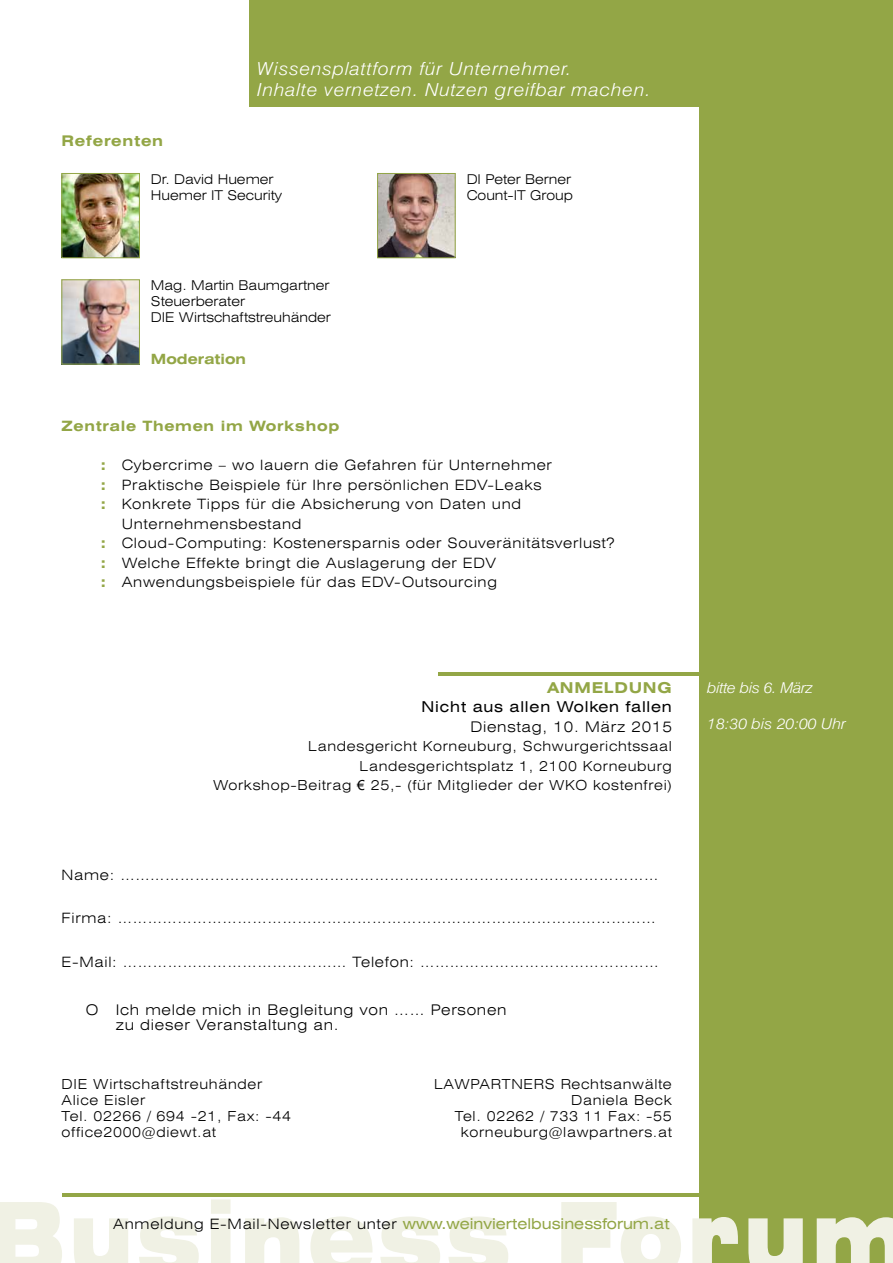
<style>
.page{position:relative;width:893px;height:1263px;background:#fff}
.page>*{position:absolute;margin:0;border:0;box-sizing:border-box;transform-origin:0 0}
.t1{font:italic 300 18px/21.6px "Swiss 721 BT";letter-spacing:.04em;color:#fff;scale:1.1 1}
.t2{font:expanded 15px "Swiss 721 BT";letter-spacing:.05em;color:#000}
.t3{font:italic 300 15px "Swiss 721 BT";color:#fff;scale:1.1 1}
.t4{font:italic 300 15px "Swiss 721 BT";letter-spacing:-.02em;color:#fff;scale:1.1 1}
.t5{font:700 expanded 15px "Swiss 721 BT";letter-spacing:.05em;color:#93a646}
.t6{font:300 expanded 14.7px/14.7px "Swiss 721 BT";letter-spacing:.05em;color:#000}
.t7{font:700 expanded 14.7px "Swiss 721 BT";letter-spacing:.05em;color:#93a646}
.t8{font:300 expanded 14.25px "Swiss 721 BT";letter-spacing:.05em;color:#000}
.t9{font:700 expanded 14.25px "Swiss 721 BT";letter-spacing:.05em;color:#93a646}
.t10{font:700 expanded 14.1px "Swiss 721 BT";color:#93a646}
.t11{font:300 expanded 13.8px/16.2px "Swiss 721 BT";letter-spacing:.05em;color:#000;text-align:right}
.t12{font:300 expanded 13.5px/16.2px "Swiss 721 BT";color:#000}
.s1{font-weight:700;color:#93a646}
.s2{font-family:"Arial";font-weight:400;font-stretch:normal}
.s3{font-weight:400;font-size:15px;color:#93a646}
</style>
<div class="page">
<div style="left:250px;top:0;width:643px;height:106px;background:#93a646"></div>
<div style="left:699px;top:0;width:194px;height:1263px;background:#93a646"></div>
<svg style="left:0;top:1199px;width:893px;height:64px;fill:#f0f1e4"></svg>
<hr style="left:438px;top:672px;width:455px;height:3px;background:#93a646">
<hr style="left:63px;top:1193px;width:641px;height:3px;background:#93a646">
<img style="left:379px;top:175px;width:74px;height:81px">
<div style="left:377px;top:173px;width:78px;height:85px;border:1px solid #93a646"></div>
<img style="left:64px;top:175px;width:74px;height:81px">
<div style="left:62px;top:173px;width:78px;height:85px;border:1px solid #93a646"></div>
<img style="left:64px;top:282px;width:74px;height:80px">
<div style="left:62px;top:280px;width:78px;height:84px;border:1px solid #93a646"></div>
<p class="t7" style="left:62px;top:132px;width:103px">Referenten</p>
<p class="t1" style="left:257px;top:57px;width:359px">Wissensplattform für Unternehmer.<br>Inhalte vernetzen. Nutzen greifbar machen.</p>
<p class="t12" style="left:151px;top:171px;width:133px">Dr. David Huemer<br>Huemer IT Security</p>
<p class="t12" style="left:151px;top:277px;width:182px">Mag. Martin Baumgartner<br>Steuerberater<br>DIE Wirtschaftstreuhänder</p>
<p class="t10" style="left:151px;top:351px;width:97px">Moderation</p>
<p class="t12" style="left:467px;top:171px;width:108px">DI Peter Berner<br>Count-IT Group</p>
<p class="t9" style="left:62px;top:417px;width:279px">Zentrale Themen im Workshop</p>
<p class="t8" style="left:101px;top:457px;width:453px"><span class="s1">:</span> Cybercrime – wo lauern die Gefahren für Unternehmer</p>
<p class="t8" style="left:101px;top:476px;width:442px"><span class="s1">:</span> Praktische Beispiele für Ihre persönlichen EDV-Leaks</p>
<p class="t8" style="left:101px;top:496px;width:422px"><span class="s1">:</span> Konkrete Tipps für die Absicherung von Daten und</p>
<p class="t8" style="left:122px;top:515px;width:181px">Unternehmensbestand</p>
<p class="t8" style="left:101px;top:535px;width:516px"><span class="s1">:</span> Cloud-Computing: Kostenersparnis oder Souveränitätsverlust?</p>
<p class="t8" style="left:101px;top:554px;width:397px"><span class="s1">:</span> Welche Effekte bringt die Auslagerung der EDV</p>
<p class="t8" style="left:101px;top:574px;width:398px"><span class="s1">:</span> Anwendungsbeispiele für das EDV-Outsourcing</p>
<p class="t5" style="left:547px;top:678px;width:126px">ANMELDUNG</p>
<p class="t2" style="left:422px;top:698px;width:252px">Nicht aus allen Wolken fallen</p>
<p class="t6" style="left:470px;top:719px;width:203px">Dienstag, 10. März 2015</p>
<p class="t11" style="left:213px;top:737px;width:460px;line-height:19.5px">Landesgericht Korneuburg, Schwurgerichtssaal<br>Landesgerichtsplatz 1, 2100 Korneuburg<br>Workshop-Beitrag <span class="s2">€</span> 25,- (für Mitglieder der WKO kostenfrei)</p>
<p class="t8" style="left:62px;top:867px;width:598px">Name: ………………………………………………………………………………………………</p>
<p class="t8" style="left:62px;top:910px;width:596px">Firma: ………………………………………………………………………………………………</p>
<p class="t8" style="left:62px;top:953px;width:599px">E-Mail: ……………………………………… Telefon: …………………………………………</p>
<p class="t6" style="left:116px;top:1002px;width:392px;text-indent:-30px">O Ich melde mich in Begleitung von …… Personen zu dieser Veranstaltung an.</p>
<p class="t11" style="left:62px;top:1075px;width:231px;text-align:left">DIE Wirtschaftstreuhänder<br>Alice Eisler<br>Tel. 02266 / 694 -21, Fax: -44 office2000@diewt.at</p>
<p class="t11" style="left:434px;top:1075px;width:239px">LAWPARTNERS Rechtsanwälte<br>Daniela Beck<br>Tel. 02262 / 733 11 Fax: -55 korneuburg@lawpartners.at</p>
<p class="t8" style="left:113px;top:1215px;width:558px">Anmeldung E-Mail-Newsletter unter <span class="s3">www.weinviertelbusinessforum.at</span></p>
<p class="t4" style="left:707px;top:678px;width:98px">bitte bis 6. März</p>
<p class="t3" style="left:707px;top:715px;width:128px">18:30 bis 20:00 Uhr</p>
</div>
